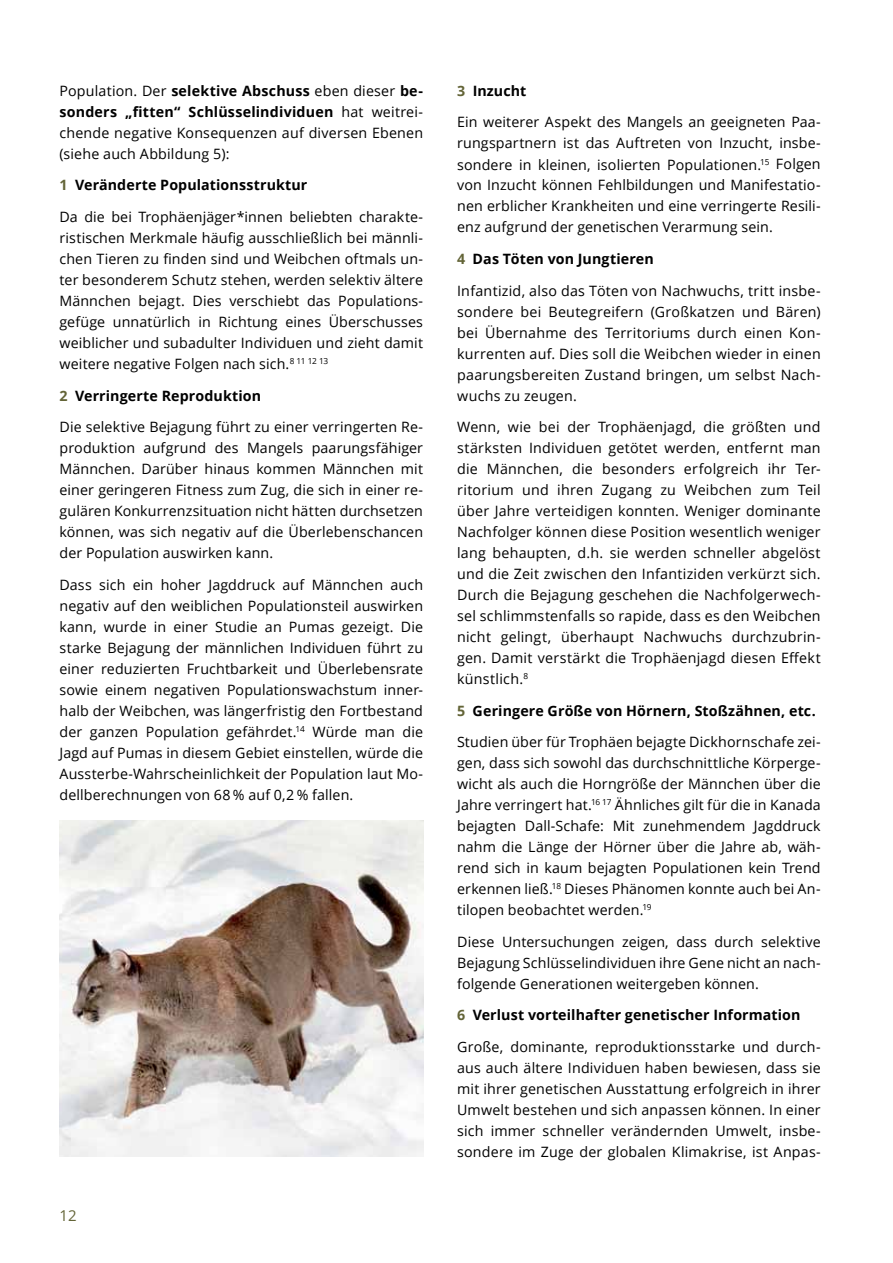
<style>
.page{position:relative;width:893px;height:1263px;background:#fff}
.page>*{position:absolute;margin:0;border:0;box-sizing:border-box;transform-origin:0 0}
.t1{font:15px "Open Sans";color:#636437}
.t2{font:14.25px/21px "Open Sans";letter-spacing:.01em;color:#000;text-align:justify}
.t3{font:700 14.25px "Open Sans";letter-spacing:.005em;color:#000}
.s1{font-weight:700}
.s2{color:#636437}
</style>
<div class="page">
<img style="left:60px;top:820px;width:363px;height:336px">
<p class="t2" style="left:60px;top:80px;width:365px">Population. Der <span class="s1">selektive Abschuss</span> eben dieser <span class="s1">be&shy;sonders „fitten“ Schlüsselindividuen</span> hat weitrei&shy;chende negative Konsequenzen auf diversen Ebenen (siehe auch Abbildung 5):</p>
<p class="t3" style="left:60px;top:175px;width:249px"><span class="s2">1</span> Veränderte Populationsstruktur</p>
<p class="t2" style="left:60px;top:206px;width:365px">Da die bei Trophäenjäger*innen beliebten charakte&shy;ristischen Merkmale häufig ausschließlich bei männli&shy;chen Tieren zu finden sind und Weibchen oftmals un&shy;ter besonderem Schutz stehen, werden selektiv ältere Männchen bejagt. Dies verschiebt das Populations&shy;gefüge unnatürlich in Richtung eines Überschusses weiblicher und subadulter Individuen und zieht damit weitere negative Folgen nach sich.<sup>8</sup> <sup>11</sup> <sup>12</sup> <sup>13</sup></p>
<p class="t3" style="left:60px;top:385px;width:203px"><span class="s2">2</span> Verringerte Reproduktion</p>
<p class="t2" style="left:60px;top:416px;width:365px">Die selektive Bejagung führt zu einer verringerten Re&shy;produktion aufgrund des Mangels paarungsfähiger Männchen. Darüber hinaus kommen Männchen mit einer geringeren Fitness zum Zug, die sich in einer re&shy;gulären Konkurrenzsituation nicht hätten durchsetzen können, was sich negativ auf die Überlebenschancen der Population auswirken kann.</p>
<p class="t2" style="left:60px;top:573px;width:365px">Dass sich ein hoher Jagddruck auf Männchen auch negativ auf den weiblichen Populationsteil auswirken kann, wurde in einer Studie an Pumas gezeigt. Die starke Bejagung der männlichen Individuen führt zu einer reduzierten Fruchtbarkeit und Überlebensrate sowie einem negativen Populationswachstum inner&shy;halb der Weibchen, was längerfristig den Fortbestand der ganzen Population gefährdet.<sup>14</sup> Würde man die Jagd auf Pumas in diesem Gebiet einstellen, würde die Aussterbe-Wahrscheinlichkeit der Population laut Mo&shy;dellberechnungen von 68 % auf 0,2 % fallen.</p>
<p class="t1" style="left:60px;top:1206px;width:19px">12</p>
<p class="t3" style="left:457px;top:81px;width:71px"><span class="s2">3</span> Inzucht</p>
<p class="t2" style="left:457px;top:111px;width:365px">Ein weiterer Aspekt des Mangels an geeigneten Paa&shy;rungspartnern ist das Auftreten von Inzucht, insbe&shy;sondere in kleinen, isolierten Populationen.<sup>15</sup> Folgen von Inzucht können Fehlbildungen und Manifestatio&shy;nen erblicher Krankheiten und eine verringerte Resili&shy;enz aufgrund der genetischen Verarmung sein.</p>
<p class="t3" style="left:457px;top:249px;width:198px"><span class="s2">4</span> Das Töten von Jungtieren</p>
<p class="t2" style="left:457px;top:279px;width:365px">Infantizid, also das Töten von Nachwuchs, tritt insbe&shy;sondere bei Beutegreifern (Großkatzen und Bären) bei Übernahme des Territoriums durch einen Kon&shy;kurrenten auf. Dies soll die Weibchen wieder in einen paarungsbereiten Zustand bringen, um selbst Nach&shy;wuchs zu zeugen.</p>
<p class="t2" style="left:457px;top:416px;width:365px">Wenn, wie bei der Trophäenjagd, die größten und stärksten Individuen getötet werden, entfernt man die Männchen, die besonders erfolgreich ihr Ter&shy;ritorium und ihren Zugang zu Weibchen zum Teil über Jahre verteidigen konnten. Weniger dominante Nachfolger können diese Position wesentlich weniger lang behaupten, d.h. sie werden schneller abgelöst und die Zeit zwischen den Infantiziden verkürzt sich.<br>Durch die Bejagung geschehen die Nachfolgerwech&shy;sel schlimmstenfalls so rapide, dass es den Weibchen nicht gelingt, überhaupt Nachwuchs durchzubrin&shy;gen. Damit verstärkt die Trophäenjagd diesen Effekt künstlich.<sup>8</sup></p>
<p class="t3" style="left:457px;top:700px;width:360px"><span class="s2">5</span> Geringere Größe von Hörnern, Stoßzähnen, etc.</p>
<p class="t2" style="left:457px;top:731px;width:365px">Studien über für Trophäen bejagte Dickhornschafe zei&shy;gen, dass sich sowohl das durchschnittliche Körperge&shy;wicht als auch die Horngröße der Männchen über die Jahre verringert hat.<sup>16</sup> <sup>17</sup> Ähnliches gilt für die in Kanada bejagten Dall-Schafe: Mit zunehmendem Jagddruck nahm die Länge der Hörner über die Jahre ab, wäh&shy;rend sich in kaum bejagten Populationen kein Trend erkennen ließ.<sup>18</sup> Dieses Phänomen konnte auch bei An&shy;tilopen beobachtet werden.<sup>19</sup></p>
<p class="t2" style="left:457px;top:930px;width:365px">Diese Untersuchungen zeigen, dass durch selektive Bejagung Schlüsselindividuen ihre Gene nicht an nach&shy;folgende Generationen weitergeben können.</p>
<p class="t3" style="left:457px;top:1005px;width:345px"><span class="s2">6</span> Verlust vorteilhafter genetischer Information</p>
<p class="t2" style="left:457px;top:1035px;width:365px">Große, dominante, reproduktionsstarke und durch&shy;aus auch ältere Individuen haben bewiesen, dass sie mit ihrer genetischen Ausstattung erfolgreich in ihrer Umwelt bestehen und sich anpassen können. In einer sich immer schneller verändernden Umwelt, insbe&shy;sondere im Zuge der globalen Klimakrise, ist Anpas-</p>
</div>
